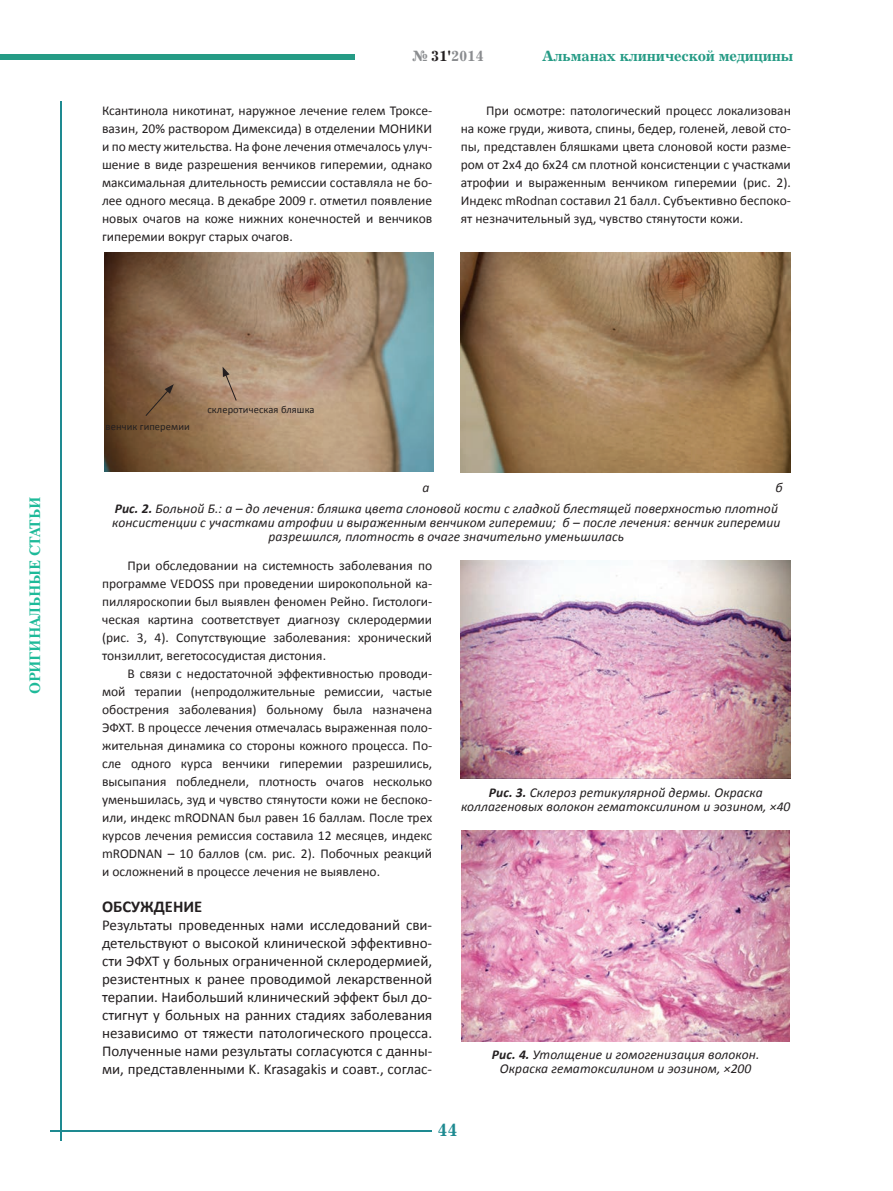
<style>
.page{position:relative;width:893px;height:1191px;background:#fff}
.page>*{position:absolute;margin:0;border:0;box-sizing:border-box;transform-origin:0 0}
.t1{font:700 18px "Excelsior LT Std";color:#1e8a91}
.t2{font:700 16.5px "Calibri";color:#231f20}
.t3{font:15px/18px "Calibri";color:#231f20;text-align:justify}
.t4{font:700 15px "Excelsior LT Std";letter-spacing:-.01em;color:#259b85}
.t5{font:700 15px "Newton C";color:#1eba99}
.t6{font:700 15px "Excelsior LT Std";letter-spacing:-.01em;color:#8a8c8f}
.t7{font:13.5px/18px "Calibri";color:#231f20;text-align:justify}
.t8{font:italic 13.5px/14.1px "Calibri";letter-spacing:.01em;color:#231f20;text-align:center}
.t9{font:10.5px "Calibri";letter-spacing:.01em;color:#231f20}
.s1{color:#231f20}
.s2{font-weight:700}
</style>
<div class="page">
<div style="left:0;top:54px;width:355px;height:6px;background:#259b85"></div>
<hr style="left:60px;top:101px;width:2px;height:1039px;background:#1e8a91">
<hr style="left:51px;top:1129px;width:381px;height:2px;background:#1e8a91">
<img style="left:104px;top:252px;width:330px;height:219px">
<svg style="left:145px;top:384px;width:29px;height:33px"></svg>
<svg style="left:223px;top:367px;width:14px;height:35px"></svg>
<img style="left:460px;top:252px;width:331px;height:221px">
<img style="left:460px;top:560px;width:330px;height:218px">
<img style="left:462px;top:830px;width:328px;height:211px">
<p class="t6" style="left:412px;top:47px;width:73px">№ <span class="s1">31'</span>2014</p>
<p class="t4" style="left:542px;top:47px;width:253px">Альманах клинической медицины</p>
<p class="t7" style="left:102px;top:101px;width:332px">Ксантинола никотинат, наружное лечение гелем Троксе&shy;вазин, 20% раствором Димексида) в отделении МОНИКИ и по месту жительства. На фоне лечения отмечалось улуч&shy;шение в виде разрешения венчиков гиперемии, однако максимальная длительность ремиссии составляла не бо&shy;лее одного месяца. В декабре 2009 г. отметил появление новых очагов на коже нижних конечностей и венчиков гиперемии вокруг старых очагов.</p>
<p class="t7" style="left:461px;top:101px;width:332px;text-indent:26px">При осмотре: патологический процесс локализован на коже груди, живота, спины, бедер, голеней, левой сто&shy;пы, представлен бляшками цвета слоновой кости разме&shy;ром от 2x4 до 6x24 см плотной консистенции с участками атрофии и выраженным венчиком гиперемии (рис. 2).<br>Индекс mRodnan составил 21 балл. Субъективно беспоко&shy;ят незначительный зуд, чувство стянутости кожи.</p>
<p class="t5" style="left:27px;top:693px;width:198px;rotate:-90deg">ОРИГИНАЛЬНЫЕ СТАТЬИ</p>
<p class="t9" style="left:106px;top:420px;width:86px">венчик гиперемии</p>
<p class="t9" style="left:207px;top:403px;width:109px">склеротическая бляшка</p>
<p class="t8" style="left:423px;top:480px;width:8px">а</p>
<p class="t8" style="left:775px;top:480px;width:9px">б</p>
<p class="t8" style="left:112px;top:501px;width:670px"><span class="s2">Рис. 2.</span> Больной Б.: а – до лечения: бляшка цвета слоновой кости с гладкой блестящей поверхностью плотной консистенции с участками атрофии и выраженным венчиком гиперемии; б – после лечения: венчик гиперемии разрешился, плотность в очаге значительно уменьшилась</p>
<p class="t7" style="left:102px;top:556px;width:332px;text-indent:26px">При обследовании на системность заболевания по программе VEDOSS при проведении широкопольной ка&shy;пилляроскопии был выявлен феномен Рейно. Гистологи&shy;ческая картина соответствует диагнозу склеродермии (рис. 3, 4). Сопутствующие заболевания: хронический тонзиллит, вегетососудистая дистония.</p>
<p class="t7" style="left:102px;top:664px;width:332px;text-indent:26px">В связи с недостаточной эффективностью проводи&shy;мой терапии (непродолжительные ремиссии, частые обострения заболевания) больному была назначена ЭФХТ. В процессе лечения отмечалась выраженная поло&shy;жительная динамика со стороны кожного процесса. По&shy;сле одного курса венчики гиперемии разрешились, высыпания побледнели, плотность очагов несколько уменьшилась, зуд и чувство стянутости кожи не беспоко&shy;или, индекс mRODNAN был равен 16 баллам. После трех курсов лечения ремиссия составила 12 месяцев, индекс mRODNAN – 10 баллов (см. рис. 2). Побочных реакций и осложнений в процессе лечения не выявлено.</p>
<p class="t2" style="left:102px;top:896px;width:102px">ОБСУЖДЕНИЕ</p>
<p class="t3" style="left:102px;top:915px;width:332px">Результаты проведенных нами исследований сви&shy;детельствуют о высокой клинической эффективно&shy;сти ЭФХТ у больных ограниченной склеродермией, резистентных к ранее проводимой лекарственной терапии. Наибольший клинический эффект был до&shy;стигнут у больных на ранних стадиях заболевания независимо от тяжести патологического процесса.<br>Полученные нами результаты согласуются с данны&shy;ми, представленными K. Krasagakis и соавт., соглас-</p>
<p class="t8" style="left:461px;top:784px;width:331px"><span class="s2">Рис. 3.</span> Склероз ретикулярной дермы. Окраска коллагеновых волокон гематоксилином и эозином, ×40</p>
<p class="t8" style="left:492px;top:1047px;width:269px"><span class="s2">Рис. 4.</span> Утолщение и гомогенизация волокон.<br>Окраска гематоксилином и эозином, ×200</p>
<h1 class="t1" style="left:438px;top:1119px;width:22px">44</h1>
</div>
